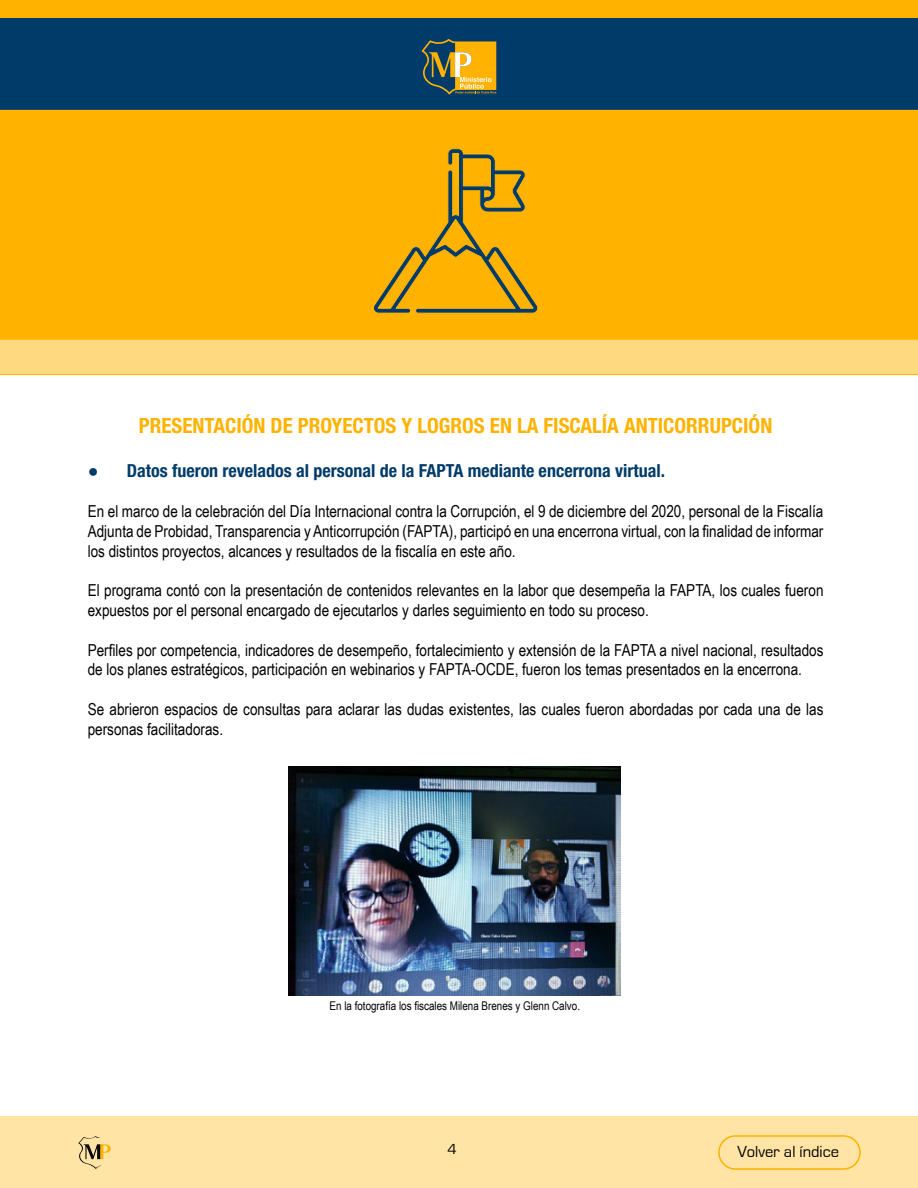
<style>
.page{position:relative;width:918px;height:1188px;background:#fff}
.page>*{position:absolute;margin:0;border:0;box-sizing:border-box;transform-origin:0 0}
.t1{font:700 condensed 21px "Helvetica Neue";color:#ffb300}
.t2{font:700 condensed 18px "Helvetica Neue";color:#003b69}
.t3{font:16.5px/19.8px "Arial Narrow";color:#000}
.t4{font:16.5px "Eurostile";color:#000}
.t5{font:15px "Eurostile";color:#000}
.t6{font:12px "Arial Narrow";color:#000}
.s1{font-family:"Arial Narrow";font-weight:400;font-stretch:normal}
</style>
<div class="page">
<div style="left:0;top:14px;width:918px;height:96px;background:#003b69"></div>
<div style="left:0;top:0;width:918px;height:17px;background:#ffb300"></div>
<svg style="left:422px;top:39px;width:74px;height:55px"></svg>
<div style="left:0;top:1117px;width:918px;height:71px;background:#ffe4a6"></div>
<div style="left:718px;top:1135px;width:143px;height:35px;border:2px solid #ffb300;border-radius:17px"></div>
<svg style="left:78px;top:1136px;width:33px;height:33px"></svg>
<div style="left:0;top:339px;width:918px;height:36px;background:#ffd980"></div>
<img style="left:289px;top:767px;width:332px;height:229px">
<div style="left:0;top:110px;width:918px;height:229px;background:#ffb300"></div>
<svg style="left:373px;top:148px;width:166px;height:165px;background:#dba20e"></svg>
<p class="t1" style="left:139px;top:413px;width:635px">PRESENTACIÓN DE PROYECTOS Y LOGROS EN LA FISCALÍA ANTICORRUPCIÓN</p>
<p class="t2" style="left:88px;top:460px;width:579px"><span class="s1">●</span> Datos fueron revelados al personal de la FAPTA mediante encerrona virtual.</p>
<p class="t3" style="left:88px;top:501px;width:737px;text-align:justify">En el marco de la celebración del Día Internacional contra la Corrupción, el 9 de diciembre del 2020, personal de la Fiscalía Adjunta de Probidad, Transparencia y Anticorrupción (FAPTA), participó en una encerrona virtual, con la finalidad de informar los distintos proyectos, alcances y resultados de la fiscalía en este año.</p>
<p class="t3" style="left:88px;top:580px;width:737px">El programa contó con la presentación de contenidos relevantes en la labor que desempeña la FAPTA, los cuales fueron expuestos por el personal encargado de ejecutarlos y darles seguimiento en todo su proceso.</p>
<p class="t3" style="left:88px;top:639px;width:737px">Perfiles por competencia, indicadores de desempeño, fortalecimiento y extensión de la FAPTA a nivel nacional, resultados de los planes estratégicos, participación en webinarios y FAPTA-OCDE, fueron los temas presentados en la encerrona.</p>
<p class="t3" style="left:88px;top:699px;width:737px">Se abrieron espacios de consultas para aclarar las dudas existentes, las cuales fueron abordadas por cada una de las personas facilitadoras.</p>
<p class="t6" style="left:330px;top:997px;width:252px">En la fotografía los fiscales Milena Brenes y Glenn Calvo.</p>
<p class="t5" style="left:448px;top:1141px;width:11px">4</p>
<p class="t4" style="left:737px;top:1142px;width:103px">Volver al índice</p>
</div>
